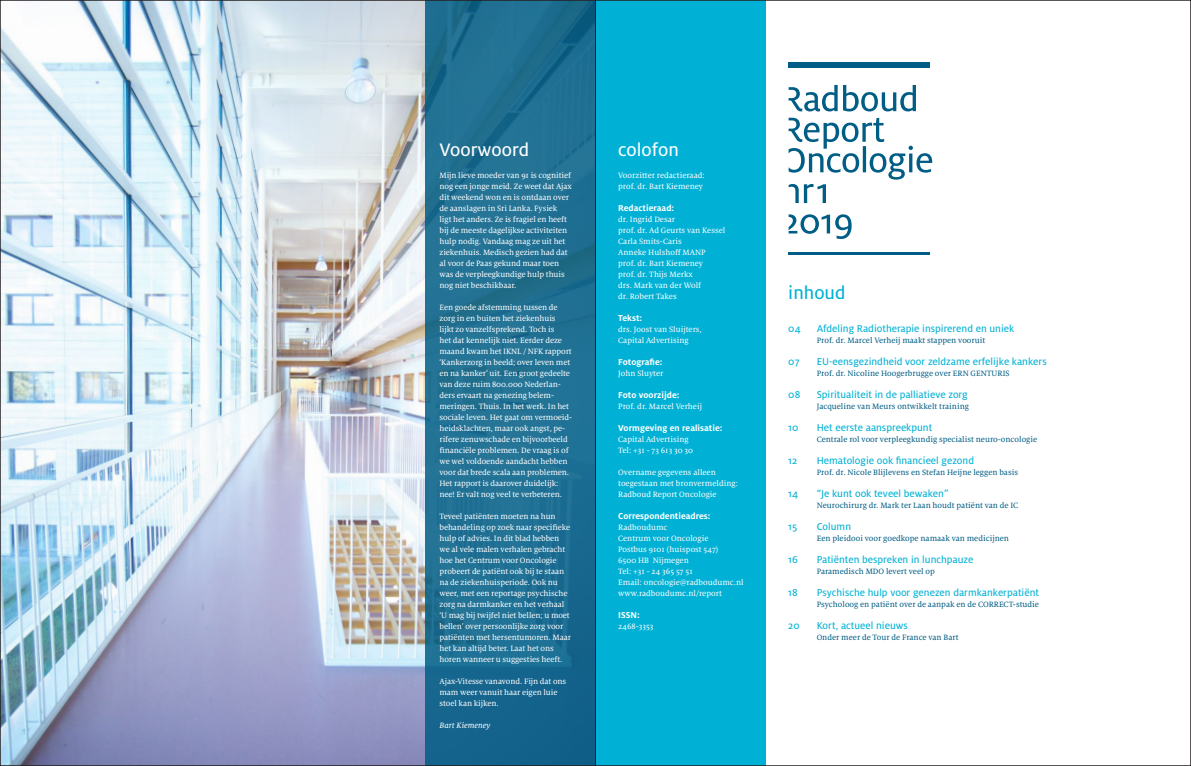
<style>
.page{position:relative;width:1191px;height:766px;background:#fff}
.page>*{position:absolute;margin:0;border:0;box-sizing:border-box;transform-origin:0 0}
.KOP_kader_wit{font:20px "Milo OT Text";color:#fff}
.KOP_kader_lichtblauw{font:20px "Milo OT Text";color:#00b1d5}
.Koppen_inhoudsopgave{font:11px "Milo OT Text";color:#00b1d5}
.Bodytekst_wit{font:700 9.5px "Milo OT";color:#fff}
.Bodytekst_wit-2{font:8.5px/11px "Milo Serif OT Text";letter-spacing:-.01em;color:#fff}
.Bodytekst_donkerblau{font:8.5px "Milo Serif OT Text";color:#005d85}
.Bodytekst_wit-3{font:8.5px "Milo Serif OT Text Ita";color:#fff}
</style>
<div class="page">
<img style="left:2px;top:2px;width:423px;height:761px">
<div style="left:788px;top:62px;width:142px;height:6px;background:#005d85"></div>
<svg style="left:425px;top:2px;width:170px;height:761px;background:#1e6e91"></svg>
<div style="left:595px;top:0;width:170px;height:765px;background:#00b1d5"></div>
<hr style="left:788px;top:252px;width:142px;height:3px;background:#005d85">
<svg style="left:788px;top:85px;width:128px;height:26px"></svg>
<svg style="left:788px;top:214px;width:63px;height:25px"></svg>
<svg style="left:788px;top:118px;width:144px;height:85px"></svg>
<hr style="left:595px;top:0;width:1px;height:765px;background:#231f20">
<p class="KOP_kader_wit" style="left:439px;top:138px;width:91px">Voorwoord</p>
<p class="Bodytekst_wit-2" style="left:439px;top:170px;width:134px">Mijn lieve moeder van 91 is cognitief nog een jonge meid. Ze weet dat Ajax dit weekend won en is ontdaan over de aanslagen in Sri Lanka. Fysiek<br>ligt het anders. Ze is fragiel en heeft bij de meeste dagelijkse activiteiten hulp nodig. Vandaag mag ze uit het ziekenhuis. Medisch gezien had dat al voor de Paas gekund maar toen was de verpleegkundige hulp thuis nog niet beschikbaar.</p>
<p class="Bodytekst_wit-2" style="left:439px;top:302px;width:134px">Een goede afstemming tussen de zorg in en buiten het ziekenhuis lijkt zo vanzelfsprekend. Toch is<br>het dat kennelijk niet. Eerder deze maand kwam het IKNL / NFK rapport ‘Kankerzorg in beeld; over leven met en na kanker’ uit. Een groot gedeelte van deze ruim 800.000 Nederlan&shy;ders ervaart na genezing belem&shy;meringen. Thuis. In het werk. In het sociale leven. Het gaat om vermoeid&shy;heidsklachten, maar ook angst, pe&shy;rifere zenuwschade en bijvoorbeeld financiële problemen. De vraag is of we wel voldoende aandacht hebben voor dat brede scala aan problemen.<br>Het rapport is daarover duidelijk: nee! Er valt nog veel te verbeteren.</p>
<p class="Bodytekst_wit-2" style="left:439px;top:511px;width:133px">Teveel patiënten moeten na hun behandeling op zoek naar specifieke hulp of advies. In dit blad hebben we al vele malen verhalen gebracht hoe het Centrum voor Oncologie probeert de patiënt ook bij te staan na de ziekenhuisperiode. Ook nu weer, met een reportage psychische zorg na darmkanker en het verhaal ‘U mag bij twijfel niet bellen; u moet bellen’ over persoonlijke zorg voor patiënten met hersentumoren. Maar het kan altijd beter. Laat het ons horen wanneer u suggesties heeft.</p>
<p class="Bodytekst_wit-2" style="left:439px;top:676px;width:128px">Ajax-Vitesse vanavond. Fijn dat ons mam weer vanuit haar eigen luie stoel kan kijken.</p>
<p class="Bodytekst_wit-3" style="left:439px;top:721px;width:52px">Bart Kiemeney</p>
<p class="KOP_kader_wit" style="left:618px;top:138px;width:62px">colofon</p>
<p class="Bodytekst_wit-2" style="left:618px;top:170px;width:88px">Voorzitter redactieraad: prof. dr. Bart Kiemeney</p>
<p class="Bodytekst_wit" style="left:618px;top:202px;width:58px">Redactieraad:</p>
<p class="Bodytekst_wit-2" style="left:618px;top:214px;width:58px">dr. Ingrid Desar</p>
<p class="Bodytekst_wit-2" style="left:618px;top:225px;width:109px">prof. dr. Ad Geurts van Kessel</p>
<p class="Bodytekst_wit-2" style="left:618px;top:236px;width:65px">Carla Smits-Caris</p>
<p class="Bodytekst_wit-2" style="left:618px;top:247px;width:89px">Anneke Hulshoff MANP</p>
<p class="Bodytekst_wit-2" style="left:618px;top:258px;width:86px">prof. dr. Bart Kiemeney</p>
<p class="Bodytekst_wit-2" style="left:618px;top:269px;width:76px">prof. dr. Thijs Merkx</p>
<p class="Bodytekst_wit-2" style="left:618px;top:280px;width:84px">drs. Mark van der Wolf</p>
<p class="Bodytekst_wit-2" style="left:618px;top:291px;width:60px">dr. Robert Takes</p>
<p class="Bodytekst_wit" style="left:618px;top:312px;width:26px">Tekst:</p>
<p class="Bodytekst_wit-2" style="left:618px;top:324px;width:85px">drs. Joost van Sluijters,<br>Capital Advertising</p>
<p class="Bodytekst_wit" style="left:618px;top:356px;width:46px">Fotografie:</p>
<p class="Bodytekst_wit-2" style="left:618px;top:368px;width:47px">John Sluyter</p>
<p class="Bodytekst_wit" style="left:618px;top:389px;width:63px">Foto voorzijde:</p>
<p class="Bodytekst_wit-2" style="left:618px;top:401px;width:85px">Prof. dr. Marcel Verheij</p>
<p class="Bodytekst_wit" style="left:618px;top:422px;width:106px">Vormgeving en realisatie:</p>
<p class="Bodytekst_wit-2" style="left:618px;top:434px;width:72px">Capital Advertising</p>
<p class="Bodytekst_wit-2" style="left:618px;top:445px;width:76px">Tel: +31 - 73 613 30 30</p>
<p class="Bodytekst_wit-2" style="left:618px;top:467px;width:121px">Overname gegevens alleen toegestaan met bronvermelding:<br>Radboud Report Oncologie</p>
<p class="Bodytekst_wit" style="left:618px;top:510px;width:94px">Correspondentieadres:</p>
<p class="Bodytekst_wit-2" style="left:618px;top:522px;width:51px">Radboudumc</p>
<p class="Bodytekst_wit-2" style="left:618px;top:533px;width:92px">Centrum voor Oncologie</p>
<p class="Bodytekst_wit-2" style="left:618px;top:544px;width:102px">Postbus 9101 (huispost 547)</p>
<p class="Bodytekst_wit-2" style="left:618px;top:555px;width:72px">6500 HB Nijmegen</p>
<p class="Bodytekst_wit-2" style="left:618px;top:566px;width:76px">Tel: +31 - 24 365 57 51</p>
<p class="Bodytekst_wit-2" style="left:618px;top:577px;width:127px">Email: oncologie@radboudumc.nl</p>
<p class="Bodytekst_wit-2" style="left:618px;top:588px;width:105px">www.radboudumc.nl/report</p>
<p class="Bodytekst_wit" style="left:618px;top:609px;width:23px">ISSN:</p>
<p class="Bodytekst_wit-2" style="left:618px;top:621px;width:37px">2468-3353</p>
<p class="KOP_kader_lichtblauw" style="left:788px;top:281px;width:59px">inhoud</p>
<p class="Koppen_inhoudsopgave" style="left:788px;top:322px;width:14px">04</p>
<p class="Koppen_inhoudsopgave" style="left:788px;top:355px;width:13px">07</p>
<p class="Koppen_inhoudsopgave" style="left:788px;top:388px;width:13px">08</p>
<p class="Koppen_inhoudsopgave" style="left:788px;top:421px;width:12px">10</p>
<p class="Koppen_inhoudsopgave" style="left:788px;top:454px;width:10px">12</p>
<p class="Koppen_inhoudsopgave" style="left:788px;top:487px;width:11px">14</p>
<p class="Koppen_inhoudsopgave" style="left:788px;top:520px;width:10px">15</p>
<p class="Koppen_inhoudsopgave" style="left:788px;top:553px;width:11px">16</p>
<p class="Koppen_inhoudsopgave" style="left:788px;top:586px;width:11px">18</p>
<p class="Koppen_inhoudsopgave" style="left:788px;top:619px;width:13px">20</p>
<p class="Koppen_inhoudsopgave" style="left:816px;top:322px;width:199px">Afdeling Radiotherapie inspirerend en uniek</p>
<p class="Bodytekst_donkerblau" style="left:816px;top:336px;width:170px">Prof. dr. Marcel Verheij maakt stappen vooruit</p>
<p class="Koppen_inhoudsopgave" style="left:816px;top:355px;width:231px">EU-eensgezindheid voor zeldzame erfelijke kankers</p>
<p class="Bodytekst_donkerblau" style="left:816px;top:369px;width:194px">Prof. dr. Nicoline Hoogerbrugge over ERN GENTURIS</p>
<p class="Koppen_inhoudsopgave" style="left:816px;top:388px;width:153px">Spiritualiteit in de palliatieve zorg</p>
<p class="Bodytekst_donkerblau" style="left:816px;top:402px;width:154px">Jacqueline van Meurs ontwikkelt training</p>
<p class="Koppen_inhoudsopgave" style="left:816px;top:421px;width:117px">Het eerste aanspreekpunt</p>
<p class="Bodytekst_donkerblau" style="left:816px;top:435px;width:222px">Centrale rol voor verpleegkundig specialist neuro-oncologie</p>
<p class="Koppen_inhoudsopgave" style="left:816px;top:454px;width:159px">Hematologie ook financieel gezond</p>
<p class="Bodytekst_donkerblau" style="left:816px;top:468px;width:203px">Prof. dr. Nicole Blijlevens en Stefan Heijne leggen basis</p>
<p class="Koppen_inhoudsopgave" style="left:816px;top:487px;width:133px">“Je kunt ook teveel bewaken”</p>
<p class="Bodytekst_donkerblau" style="left:816px;top:501px;width:203px">Neurochirurg dr. Mark ter Laan houdt patiënt van de IC</p>
<p class="Koppen_inhoudsopgave" style="left:816px;top:520px;width:36px">Column</p>
<p class="Bodytekst_donkerblau" style="left:816px;top:534px;width:194px">Een pleidooi voor goedkope namaak van medicijnen</p>
<p class="Koppen_inhoudsopgave" style="left:816px;top:553px;width:158px">Patiënten bespreken in lunchpauze</p>
<p class="Bodytekst_donkerblau" style="left:816px;top:567px;width:120px">Paramedisch MDO levert veel op</p>
<p class="Koppen_inhoudsopgave" style="left:816px;top:586px;width:224px">Psychische hulp voor genezen darmkankerpatiënt</p>
<p class="Bodytekst_donkerblau" style="left:816px;top:600px;width:224px">Psycholoog en patiënt over de aanpak en de CORRECT-studie</p>
<p class="Koppen_inhoudsopgave" style="left:816px;top:619px;width:93px">Kort, actueel nieuws</p>
<p class="Bodytekst_donkerblau" style="left:816px;top:633px;width:143px">Onder meer de Tour de France van Bart</p>
</div>
